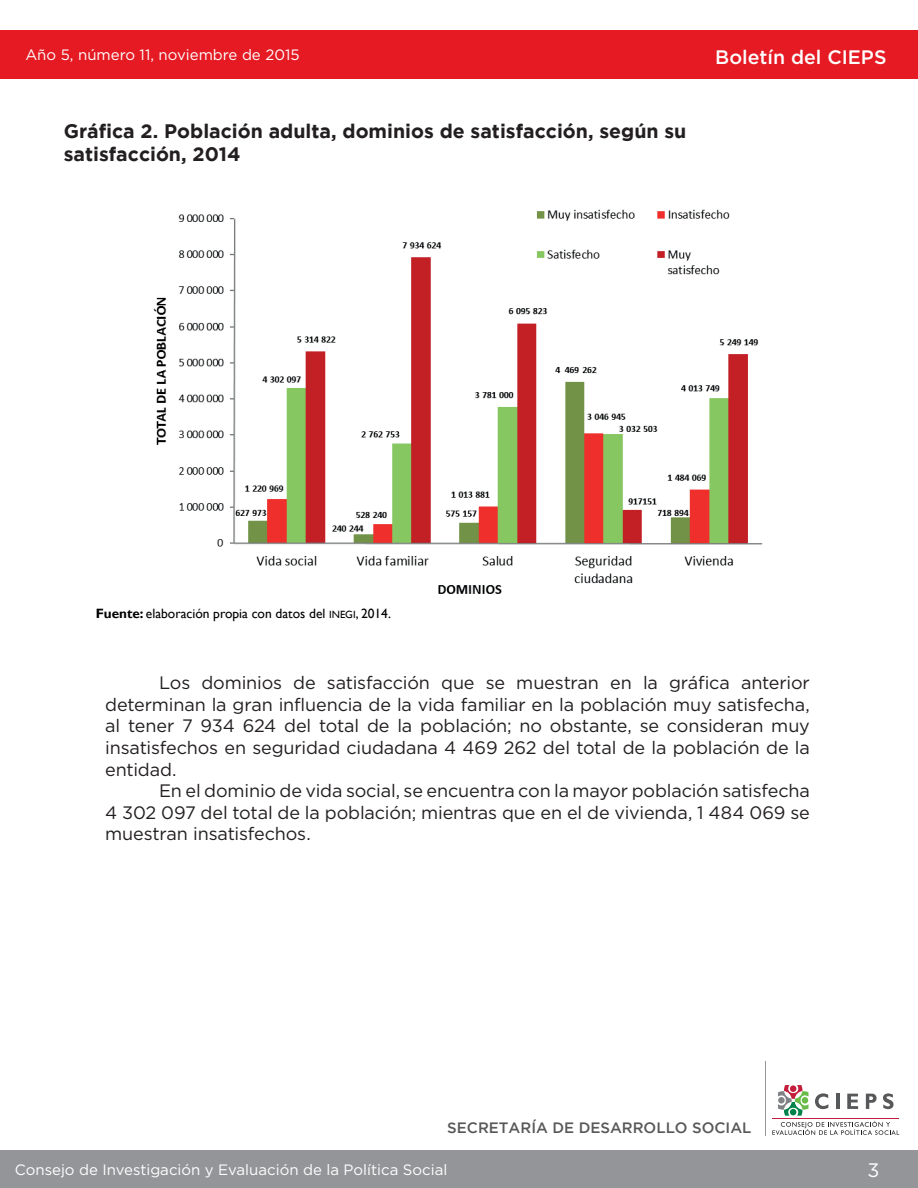
<style>
.page{position:relative;width:918px;height:1188px;background:#fff}
.page>*{position:absolute;margin:0;border:0;box-sizing:border-box;transform-origin:0 0}
.t1{font:700 19.5px/23.4px "Gotham";color:#231f20}
.t2{font:500 19.5px "Gotham";color:#fff}
.t3{font:19.5px "Gotham";color:#fff}
.t4{font:18px/21.6px "Gotham";letter-spacing:-.005em;color:#231f20;text-align:justify}
.t5{font:15px "Gotham";color:#fff}
.t6{font:500 15px "Gotham";color:#57585a}
.t7{font:13.5px "Gill Sans";color:#000001}
.s1{font-weight:700}
.s2{font-size:10.5px}
</style>
<div class="page">
<div style="left:0;top:1150px;width:918px;height:38px;background:#939598"></div>
<div style="left:0;top:31px;width:918px;height:48px;background:#e51a23"></div>
<hr style="left:765px;top:1061px;width:1px;height:74px;background:#969697">
<svg style="left:772px;top:1085px;width:127px;height:50px"></svg>
<img style="left:153px;top:209px;width:610px;height:385px">
<p class="t5" style="left:25px;top:46px;width:276px">Año 5, número 11, noviembre de 2015</p>
<p class="t1" style="left:64px;top:121px;width:624px">Gráfica 2. Población adulta, dominios de satisfacción, según su satisfacción, 2014</p>
<p class="t2" style="left:715px;top:46px;width:173px">Boletín del CIEPS</p>
<p class="t7" style="left:96px;top:605px;width:297px"><span class="s1">Fuente:</span> elaboración propia con datos del <span class="s2">INEGI</span>, 2014.</p>
<p class="t4" style="left:105px;top:672px;width:706px;text-indent:54px">Los dominios de satisfacción que se muestran en la gráfica anterior determinan la gran influencia de la vida familiar en la población muy satisfecha, al tener 7 934 624 del total de la población; no obstante, se consideran muy insatisfechos en seguridad ciudadana 4 469 262 del total de la población de la entidad.</p>
<p class="t4" style="left:105px;top:780px;width:706px;text-indent:54px">En el dominio de vida social, se encuentra con la mayor población satisfecha 4 302 097 del total de la población; mientras que en el de vivienda, 1 484 069 se muestran insatisfechos.</p>
<p class="t6" style="left:447px;top:1122px;width:306px">SECRETARÍA DE DESARROLLO SOCIAL</p>
<p class="t5" style="left:15px;top:1161px;width:434px">Consejo de Investigación y Evaluación de la Política Social</p>
<p class="t3" style="left:867px;top:1160px;width:13px">3</p>
</div>
